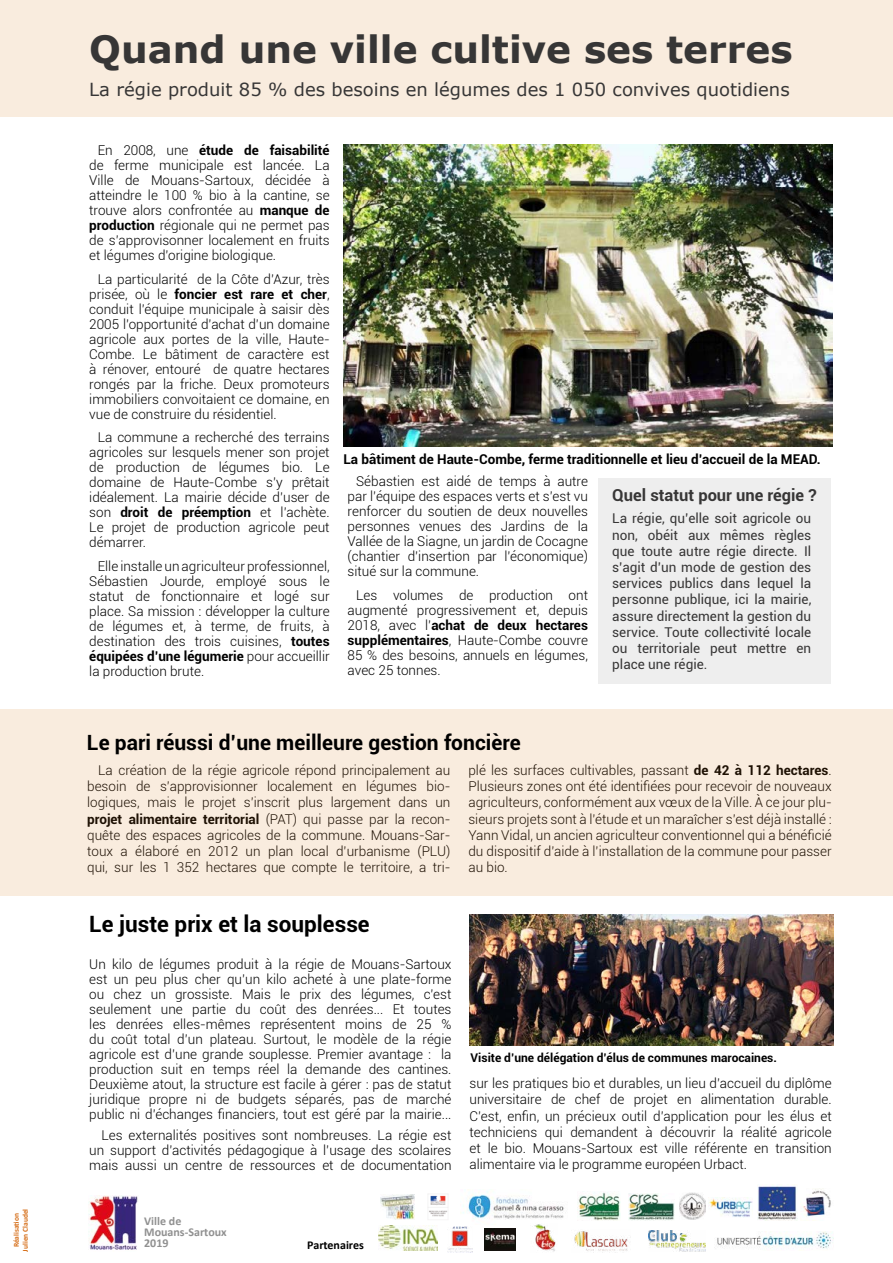
<style>
.page{position:relative;width:893px;height:1263px;background:#fff}
.page>*{position:absolute;margin:0;border:0;box-sizing:border-box;transform-origin:0 0}
.t1{font:700 37.5px "Verdana";color:#373636}
.t2{font:700 22.5px "Roboto";color:#000}
.t3{font:700 21px "Roboto";color:#000}
.t4{font:18px "Verdana";color:#373636}
.t5{font:700 16.5px "Roboto";color:#373636}
.t6{font:300 13.5px/15px "Roboto";color:#000;text-align:justify}
.t7{font:13.5px/16.2px "Roboto";color:#373636;text-align:justify}
.t8{font:700 13.5px "Roboto";color:#000}
.t9{font:700 12px "Roboto";color:#000}
.t10{font:700 12px/11.4px "Calibri";color:#909090}
.t11{font:700 12px "Calibri";color:#000}
.t12{font:700 7.5px "Calibri";color:#d56c15}
.s1{font-weight:700}
</style>
<div class="page">
<div style="left:0;top:0;width:893px;height:117px;background:#f9ecde"></div>
<div style="left:0;top:709px;width:893px;height:186px;background:#f9ecde"></div>
<img style="left:343px;top:145px;width:489px;height:301px">
<img style="left:469px;top:915px;width:365px;height:131px">
<div style="left:598px;top:479px;width:233px;height:205px;background:#eee"></div>
<img style="left:89px;top:1196px;width:49px;height:54px">
<img style="left:428px;top:1195px;width:20px;height:22px">
<img style="left:460px;top:1189px;width:104px;height:30px">
<img style="left:577px;top:1192px;width:43px;height:29px">
<img style="left:629px;top:1193px;width:45px;height:28px">
<img style="left:448px;top:1226px;width:25px;height:27px">
<img style="left:680px;top:1193px;width:26px;height:27px">
<img style="left:709px;top:1198px;width:44px;height:19px">
<img style="left:757px;top:1184px;width:40px;height:36px">
<img style="left:801px;top:1188px;width:30px;height:33px">
<img style="left:378px;top:1226px;width:60px;height:24px">
<img style="left:649px;top:1230px;width:56px;height:21px">
<img style="left:574px;top:1231px;width:54px;height:20px">
<img style="left:484px;top:1228px;width:32px;height:23px">
<img style="left:534px;top:1224px;width:22px;height:28px">
<img style="left:717px;top:1231px;width:116px;height:18px">
<img style="left:380px;top:1194px;width:35px;height:26px">
<p class="t12" style="left:20px;top:1252px;width:44px;rotate:-90deg">Julien Claudel</p>
<p class="t12" style="left:11px;top:1247px;width:36px;rotate:-90deg">Réalisation</p>
<h1 class="t1" style="left:89px;top:23px;width:705px">Quand une ville cultive ses terres</h1>
<h3 class="t4" style="left:89px;top:77px;width:702px">La régie produit 85 % des besoins en légumes des 1 050 convives quotidiens</h3>
<p class="t6" style="left:89px;top:142px;width:242px;text-indent:9px">En 2008, une <span class="s1">étude de faisabilité </span>de ferme municipale est lancée. La Ville de Mouans-Sartoux, décidée à atteindre le 100 % bio à la cantine, se trouve alors confrontée au <span class="s1">manque de production</span> régionale qui ne permet pas de s’approvisonner localement en fruits et légumes d’origine biologique.</p>
<p class="t6" style="left:89px;top:271px;width:242px;text-indent:9px">La particularité de la Côte d’Azur, très prisée, où le <span class="s1">foncier est rare et cher</span>, conduit l’équipe municipale à saisir dès 2005 l’opportunité d’achat d’un domaine agricole aux portes de la ville, Haute-Combe. Le bâtiment de caractère est à rénover, entouré de quatre hectares rongés par la friche. Deux promoteurs immobiliers convoitaient ce domaine, en vue de construire du résidentiel.</p>
<p class="t6" style="left:89px;top:429px;width:242px;text-indent:9px">La commune a recherché des terrains agricoles sur lesquels mener son projet de production de légumes bio. Le domaine de Haute-Combe s’y prêtait idéalement. La mairie décide d’user de son <span class="s1">droit de préemption</span> et l’achète.<br>Le projet de production agricole peut démarrer.</p>
<p class="t6" style="left:89px;top:558px;width:242px;text-indent:9px">Elle installe un agriculteur professionnel, Sébastien Jourde, employé sous le statut de fonctionnaire et logé sur place. Sa mission : développer la culture de légumes et, à terme, de fruits, à destination des trois cuisines, <span class="s1">toutes équipées d’une légumerie</span> pour accueillir la production brute.</p>
<p class="t8" style="left:343px;top:449px;width:479px">La bâtiment de Haute-Combe, ferme traditionnelle et lieu d’accueil de la MEAD.</p>
<p class="t6" style="left:348px;top:473px;width:242px;text-indent:9px">Sébastien est aidé de temps à autre par l’équipe des espaces verts et s’est vu renforcer du soutien de deux nouvelles personnes venues des Jardins de la Vallée de la Siagne, un jardin de Cocagne (chantier d’insertion par l’économique) situé sur la commune.</p>
<p class="t6" style="left:348px;top:587px;width:242px;text-indent:9px">Les volumes de production ont augmenté progressivement et, depuis 2018, avec l’<span class="s1">achat de deux hectares supplémentaires</span>, Haute-Combe couvre 85 % des besoins, annuels en légumes, avec 25 tonnes.</p>
<p class="t5" style="left:612px;top:483px;width:206px">Quel statut pour une régie ?</p>
<p class="t7" style="left:612px;top:510px;width:201px">La régie, qu’elle soit agricole ou non, obéit aux mêmes règles que toute autre régie directe. Il s’agit d’un mode de gestion des services publics dans lequel la personne publique, ici la mairie, assure directement la gestion du service. Toute collectivité locale ou territoriale peut mettre en place une régie.</p>
<h3 class="t3" style="left:87px;top:727px;width:435px">Le pari réussi d’une meilleure gestion foncière</h3>
<p class="t6" style="left:87px;top:761px;width:365px;line-height:16.2px;text-indent:11px">La création de la régie agricole répond principalement au besoin de s’approvisionner localement en légumes bio&shy;logiques, mais le projet s’inscrit plus largement dans un <span class="s1">projet alimentaire territorial</span> (PAT) qui passe par la recon&shy;quête des espaces agricoles de la commune. Mouans-Sar&shy;toux a élaboré en 2012 un plan local d’urbanisme (PLU) qui, sur les 1 352 hectares que compte le territoire, a tri-</p>
<p class="t6" style="left:468px;top:761px;width:365px;line-height:16.2px">plé les surfaces cultivables, passant <span class="s1">de 42 à 112 hectares</span>.<br>Plusieurs zones ont été identifiées pour recevoir de nouveaux agriculteurs, conformément aux vœux de la Ville. À ce jour plu&shy;sieurs projets sont à l’étude et un maraîcher s’est déjà installé :<br>Yann Vidal, un ancien agriculteur conventionnel qui a bénéficié du dispositif d’aide à l’installation de la commune pour passer au bio.</p>
<h2 class="t2" style="left:89px;top:908px;width:282px">Le juste prix et la souplesse</h2>
<p class="t6" style="left:89px;top:956px;width:364px">Un kilo de légumes produit à la régie de Mouans-Sartoux est un peu plus cher qu’un kilo acheté à une plate-forme ou chez un grossiste. Mais le prix des légumes, c’est seulement une partie du coût des denrées... Et toutes les denrées elles-mêmes représentent moins de 25 % du coût total d’un plateau. Surtout, le modèle de la régie agricole est d’une grande souplesse. Premier avantage : la production suit en temps réel la demande des cantines.<br>Deuxième atout, la structure est facile à gérer : pas de statut juridique propre ni de budgets séparés, pas de marché public ni d’échanges financiers, tout est géré par la mairie...</p>
<p class="t6" style="left:89px;top:1127px;width:364px;text-indent:12px">Les externalités positives sont nombreuses. La régie est un support d’activités pédagogique à l’usage des scolaires mais aussi un centre de ressources et de documentation</p>
<p class="t10" style="left:144px;top:1215px;width:84px">Ville de<br>Mouans-Sartoux</p>
<p class="t10" style="left:144px;top:1237px;width:26px">2019</p>
<p class="t11" style="left:307px;top:1236px;width:58px">Partenaires</p>
<p class="t9" style="left:471px;top:1049px;width:308px">Visite d’une délégation d’élus de communes marocaines.</p>
<p class="t6" style="left:469px;top:1075px;width:364px;line-height:16.2px">sur les pratiques bio et durables, un lieu d’accueil du diplôme universitaire de chef de projet en alimentation durable.<br>C’est, enfin, un précieux outil d’application pour les élus et techniciens qui demandent à découvrir la réalité agricole et le bio. Mouans-Sartoux est ville référente en transition alimentaire via le programme européen Urbact.</p>
</div>
